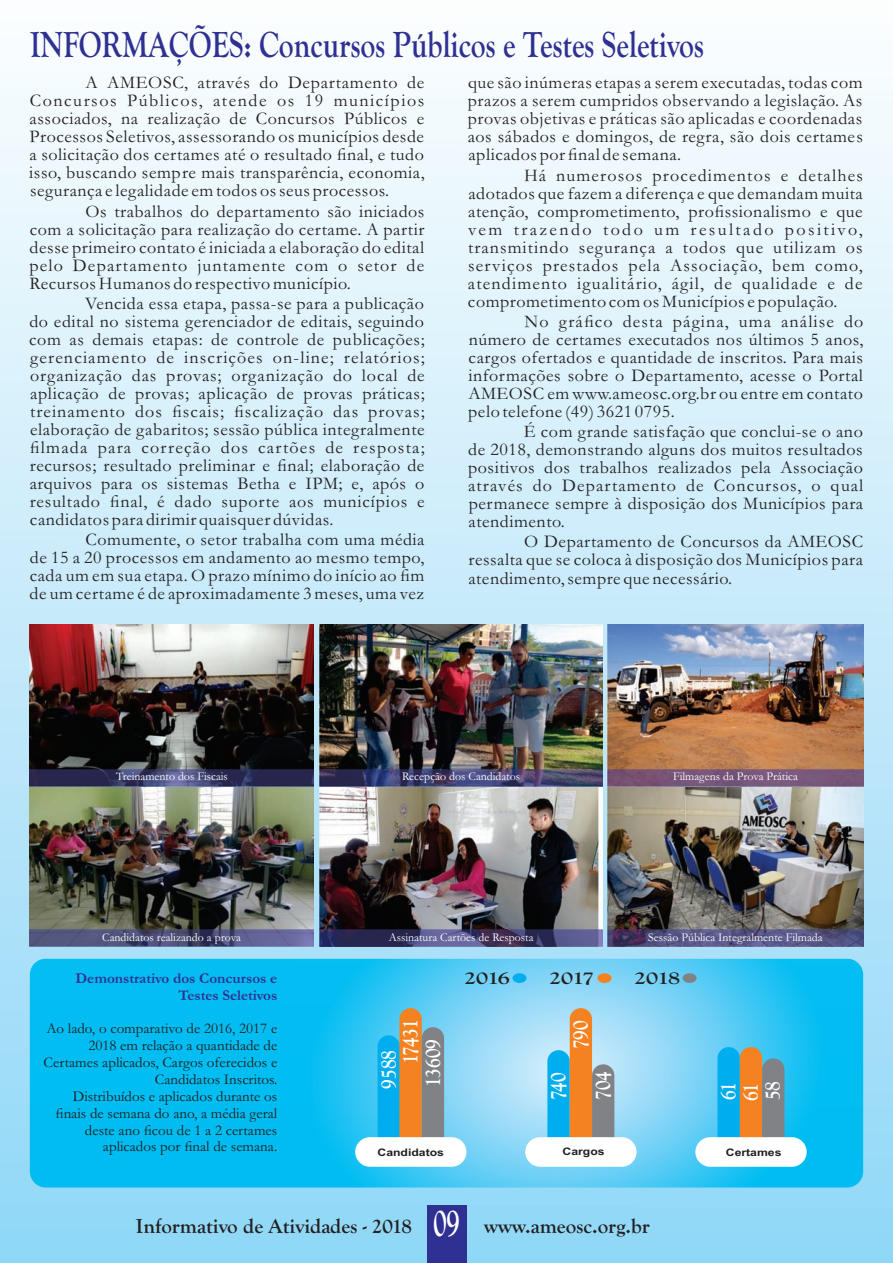
<style>
.page{position:relative;width:893px;height:1263px;background:#fff}
.page>*{position:absolute;margin:0;border:0;box-sizing:border-box;transform-origin:0 0}
.t1{font:700 37.5px "Goudy Old Style T";color:#2e3092;scale:.79 1}
.t2{font:700 22.65px/22.2px "Goudy Old Style T";color:#fff;text-align:justify;scale:.85 1}
.t3{font:700 21px "Goudy Old Style T";color:#231f20}
.t4{font:700 18.3px "Goudy Old Style T";letter-spacing:-.05em;color:#231f20;scale:1.32 1}
.t5{font:18px/18px "Garamond";letter-spacing:.03em;color:#231f20;text-align:justify}
.t6{font:15px/16.8px "Garamond";color:#231f20;text-align:right}
.t7{font:700 15px/16.8px "Garamond";color:#2e3092;text-align:right}
.t8{font:12px "Garamond";color:#fff}
.t9{font:700 10.35px "Arial";color:#231f20;scale:1.18 1}
.s1{font-size:40.05px;color:#fff}
</style>
<div class="page">
<div style="left:0;top:0;width:893px;height:1263px;background:linear-gradient(to bottom,#fcfdfe,#8fd6f7)"></div>
<img style="left:608px;top:788px;width:255px;height:142px">
<img style="left:319px;top:788px;width:284px;height:142px">
<img style="left:30px;top:788px;width:284px;height:142px">
<img style="left:30px;top:930px;width:284px;height:17px">
<img style="left:319px;top:930px;width:284px;height:17px">
<img style="left:608px;top:930px;width:255px;height:17px">
<img style="left:608px;top:625px;width:255px;height:144px">
<img style="left:319px;top:625px;width:284px;height:144px">
<img style="left:30px;top:625px;width:284px;height:144px">
<img style="left:30px;top:769px;width:284px;height:17px">
<img style="left:319px;top:769px;width:284px;height:17px">
<img style="left:608px;top:769px;width:255px;height:17px">
<img style="left:30px;top:959px;width:833px;height:228px">
<div style="left:512px;top:973px;width:14px;height:10px;background:#00aeef;border-radius:50%"></div>
<div style="left:597px;top:973px;width:15px;height:10px;background:#f58220;border-radius:50%"></div>
<div style="left:682px;top:973px;width:15px;height:10px;background:#808285;border-radius:50%"></div>
<div style="left:547px;top:1050px;width:23px;height:111px;background:#00aeef;border-radius:11px"></div>
<div style="left:570px;top:1008px;width:22px;height:153px;background:#f58220;border-radius:11px"></div>
<div style="left:592px;top:1064px;width:22px;height:97px;background:#808285;border-radius:11px"></div>
<div style="left:378px;top:1035px;width:22px;height:126px;background:#00aeef;border-radius:11px"></div>
<div style="left:399px;top:1008px;width:23px;height:153px;background:#f58220;border-radius:11px"></div>
<div style="left:422px;top:1027px;width:22px;height:134px;background:#808285;border-radius:11px"></div>
<div style="left:355px;top:1137px;width:111px;height:30px;background:#fff;border-radius:15px"></div>
<div style="left:525px;top:1137px;width:112px;height:30px;background:#fff;border-radius:15px"></div>
<div style="left:717px;top:1047px;width:23px;height:114px;background:#00aeef;border-radius:11px"></div>
<div style="left:740px;top:1047px;width:22px;height:114px;background:#f58220;border-radius:11px"></div>
<div style="left:762px;top:1058px;width:22px;height:103px;background:#808285;border-radius:11px"></div>
<div style="left:695px;top:1137px;width:112px;height:30px;background:#fff;border-radius:15px"></div>
<div style="left:427px;top:1205px;width:39px;height:58px;background:#2e3092"></div>
<h1 class="t1" style="left:30px;top:23px;width:854px">INFORMAÇÕES: Concursos Públicos e Testes Seletivos</h1>
<p class="t5" style="left:29px;top:76px;width:397px;text-indent:56px">A AMEOSC, através do Departamento de Concursos Públicos, atende os 19 municípios associados, na realização de Concursos Públicos e Processos Seletivos, assessorando os municípios desde a solicitação dos certames até o resultado final, e tudo isso, buscando sempre mais transparência, economia, segurança e legalidade em todos os seus processos.</p>
<p class="t5" style="left:30px;top:204px;width:396px;text-indent:56px">Os trabalhos do departamento são iniciados com a solicitação para realização do certame. A partir desse primeiro contato é iniciada a elaboração do edital pelo Departamento juntamente com o setor de Recursos Humanos do respectivo município.</p>
<p class="t5" style="left:29px;top:296px;width:397px;text-indent:56px">Vencida essa etapa, passa-se para a publicação do edital no sistema gerenciador de editais, seguindo com as demais etapas: de controle de publicações; gerenciamento de inscrições on-line; relatórios; organização das provas; organização do local de aplicação de provas; aplicação de provas práticas; treinamento dos fiscais; fiscalização das provas; elaboração de gabaritos; sessão pública integralmente filmada para correção dos cartões de resposta; recursos; resultado preliminar e final; elaboração de arquivos para os sistemas Betha e IPM; e, após o resultado final, é dado suporte aos municípios e candidatos para dirimir quaisquer dúvidas.</p>
<p class="t5" style="left:30px;top:533px;width:396px;text-indent:56px">Comumente, o setor trabalha com uma média de 15 a 20 processos em andamento ao mesmo tempo, cada um em sua etapa. O prazo mínimo do início ao fim de um certame é de aproximadamente 3 meses, uma vez</p>
<p class="t5" style="left:468px;top:76px;width:397px">que são inúmeras etapas a serem executadas, todas com prazos a serem cumpridos observando a legislação. As provas objetivas e práticas são aplicadas e coordenadas aos sábados e domingos, de regra, são dois certames aplicados por final de semana.</p>
<p class="t5" style="left:468px;top:168px;width:397px;text-indent:56px">Há numerosos procedimentos e detalhes adotados que fazem a diferença e que demandam muita atenção, comprometimento, profissionalismo e que vem trazendo todo um resultado positivo, transmitindo segurança a todos que utilizam os serviços prestados pela Associação, bem como, atendimento igualitário, ágil, de qualidade e de comprometimento com os Municípios e população.</p>
<p class="t5" style="left:468px;top:314px;width:397px;text-indent:56px">No gráfico desta página, uma análise do número de certames executados nos últimos 5 anos, cargos ofertados e quantidade de inscritos. Para mais informações sobre o Departamento, acesse o Portal AMEOSC em www.ameosc.org.br ou entre em contato pelo telefone (49) 3621 0795.</p>
<p class="t5" style="left:468px;top:425px;width:397px;text-indent:56px">É com grande satisfação que conclui-se o ano de 2018, demonstrando alguns dos muitos resultados positivos dos trabalhos realizados pela Associação através do Departamento de Concursos, o qual permanece sempre à disposição dos Municípios para atendimento.</p>
<p class="t5" style="left:468px;top:535px;width:396px;text-indent:56px">O Departamento de Concursos da AMEOSC ressalta que se coloca à disposição dos Municípios para atendimento, sempre que necessário.</p>
<p class="t8" style="left:116px;top:772px;width:113px">Treinamento dos Fiscais</p>
<p class="t8" style="left:402px;top:772px;width:119px">Recepção dos Candidatos</p>
<p class="t8" style="left:673px;top:772px;width:126px">Filmagens da Prova Prática</p>
<p class="t8" style="left:102px;top:933px;width:140px">Candidatos realizando a prova</p>
<p class="t8" style="left:389px;top:933px;width:146px">Assinatura Cartões de Resposta</p>
<p class="t8" style="left:648px;top:933px;width:176px">Sessão Pública Integralmente Filmada</p>
<p class="t7" style="left:76px;top:971px;width:203px">Demonstrativo dos Concursos e<br>Testes Seletivos</p>
<p class="t6" style="left:44px;top:1022px;width:235px">Ao lado, o comparativo de 2016, 2017 e 2018 em relação a quantidade de Certames aplicados, Cargos oferecidos e Candidatos Inscritos.<br>Distribuídos e aplicados durante os finais de semana do ano, a média geral deste ano ficou de 1 a 2 certames aplicados por final de semana.</p>
<p class="t2" style="left:399px;top:1063px;width:53px;rotate:-90deg">17431</p>
<p class="t2" style="left:421px;top:1087px;width:58px;rotate:-90deg">13609</p>
<p class="t2" style="left:377px;top:1089px;width:47px;rotate:-90deg">9588</p>
<p class="t4" style="left:464px;top:967px;width:36px">2016</p>
<p class="t4" style="left:549px;top:967px;width:36px">2017</p>
<p class="t4" style="left:634px;top:967px;width:36px">2018</p>
<p class="t2" style="left:569px;top:1049px;width:36px;rotate:-90deg">790</p>
<p class="t2" style="left:547px;top:1100px;width:34px;rotate:-90deg">740</p>
<p class="t2" style="left:591px;top:1100px;width:36px;rotate:-90deg">704</p>
<p class="t9" style="left:378px;top:1148px;width:58px">Candidatos</p>
<p class="t9" style="left:563px;top:1147px;width:37px">Cargos</p>
<p class="t3" style="left:136px;top:1214px;width:515px">Informativo de Atividades - 2018 <span class="s1">09</span> www.ameosc.org.br</p>
<p class="t2" style="left:717px;top:1101px;width:26px;rotate:-90deg">61<br>61<br>58</p>
<p class="t9" style="left:726px;top:1148px;width:49px">Certames</p>
</div>
